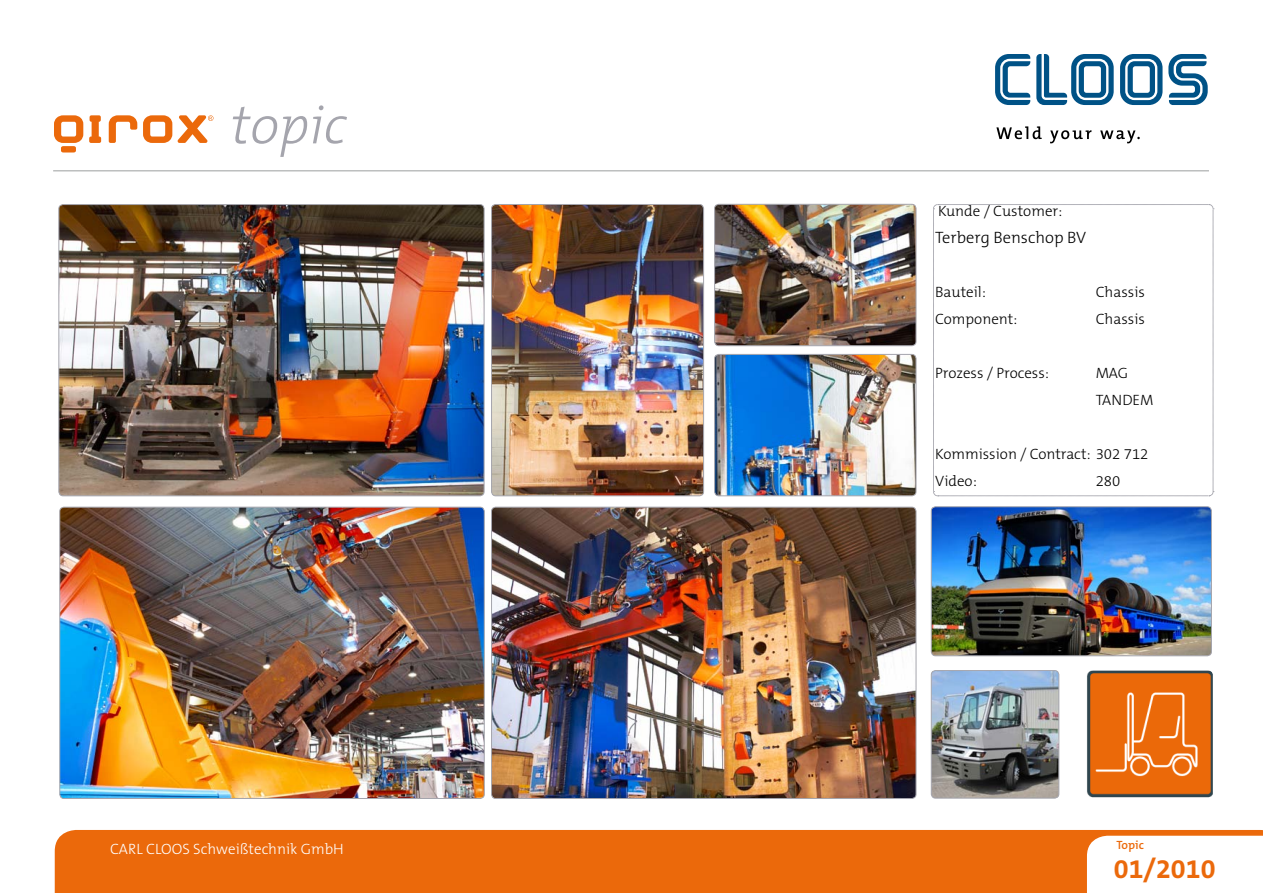
<style>
.page{position:relative;width:1263px;height:893px;background:#fff}
.page>*{position:absolute;margin:0;border:0;box-sizing:border-box;transform-origin:0 0}
.t1{font:italic 300 54px "The Mix B3";color:#a5a5ad}
.t2{font:700 27px "The Mix B7";color:#eb690b}
.t3{font:300 16.5px "The Mix B3";color:#000}
.t4{font:300 15px/27px "The Mix B3";color:#000}
.t5{font:300 15px "The Mix B3";color:#fff}
.t6{font:600 12px "The Mix B6";color:#eb690b}
</style>
<div class="page">
<hr style="left:53px;top:170px;width:1156px;height:1px;background:#9c9e9f">
<svg style="left:996px;top:126px;width:46px;height:13px"></svg>
<svg style="left:1050px;top:130px;width:41px;height:13px"></svg>
<svg style="left:1100px;top:130px;width:40px;height:13px"></svg>
<svg style="left:1120px;top:54px;width:42px;height:51px"></svg>
<svg style="left:995px;top:54px;width:35px;height:51px"></svg>
<svg style="left:1036px;top:54px;width:78px;height:51px"></svg>
<svg style="left:1168px;top:54px;width:40px;height:51px"></svg>
<div style="left:55px;top:830px;width:1208px;height:63px;background:#eb690b"></div>
<svg style="left:1085px;top:834px;width:178px;height:59px"></svg>
<svg style="left:89px;top:115px;width:12px;height:28px"></svg>
<svg style="left:54px;top:115px;width:29px;height:37px"></svg>
<svg style="left:143px;top:115px;width:29px;height:28px"></svg>
<svg style="left:178px;top:115px;width:35px;height:28px"></svg>
<svg style="left:109px;top:115px;width:28px;height:28px"></svg>
<img style="left:59px;top:205px;width:425px;height:291px">
<div style="left:59px;top:204px;width:425px;height:292px;border:1px solid #a5a5ad;border-radius:4px"></div>
<img style="left:492px;top:206px;width:212px;height:290px">
<div style="left:491px;top:204px;width:213px;height:292px;border:1px solid #a5a5ad;border-radius:4px"></div>
<img style="left:60px;top:507px;width:424px;height:291px">
<div style="left:60px;top:507px;width:424px;height:292px;border:1px solid #a5a5ad;border-radius:4px"></div>
<svg style="left:933px;top:204px;width:281px;height:293px"></svg>
<img style="left:931px;top:507px;width:280px;height:149px">
<div style="left:931px;top:507px;width:281px;height:149px;border:1px solid #a5a5ad;border-radius:4px"></div>
<img style="left:1087px;top:670px;width:126px;height:128px">
<img style="left:931px;top:671px;width:128px;height:127px">
<div style="left:931px;top:670px;width:128px;height:128px;border:1px solid #a5a5ad;border-radius:4px"></div>
<img style="left:716px;top:204px;width:200px;height:142px">
<div style="left:714px;top:204px;width:202px;height:142px;border:1px solid #a5a5ad;border-radius:4px"></div>
<img style="left:492px;top:507px;width:424px;height:291px">
<div style="left:491px;top:507px;width:425px;height:292px;border:1px solid #a5a5ad;border-radius:4px"></div>
<img style="left:715px;top:354px;width:201px;height:142px">
<div style="left:714px;top:354px;width:202px;height:142px;border:1px solid #a5a5ad;border-radius:4px"></div>
<h1 class="t1" style="left:231px;top:96px;width:117px">topic</h1>
<p class="t5" style="left:110px;top:841px;width:235px">CARL CLOOS Schweißtechnik GmbH</p>
<p class="t4" style="left:938px;top:198px;width:126px">Kunde / Customer:</p>
<p class="t3" style="left:935px;top:228px;width:153px">Terberg Benschop BV</p>
<p class="t4" style="left:935px;top:279px;width:52px">Bauteil:</p>
<p class="t4" style="left:1096px;top:279px;width:51px">Chassis</p>
<p class="t4" style="left:935px;top:306px;width:84px">Component:</p>
<p class="t4" style="left:1096px;top:306px;width:51px">Chassis</p>
<p class="t4" style="left:935px;top:360px;width:115px">Prozess / Process:</p>
<p class="t4" style="left:1096px;top:360px;width:59px">MAG<br>TANDEM</p>
<p class="t4" style="left:935px;top:441px;width:215px">Kommission / Contract: 302 712<br>Video:</p>
<p class="t4" style="left:1096px;top:468px;width:26px">280</p>
<p class="t6" style="left:1116px;top:838px;width:29px">Topic</p>
<h2 class="t2" style="left:1114px;top:855px;width:103px">01/2010</h2>
</div>
